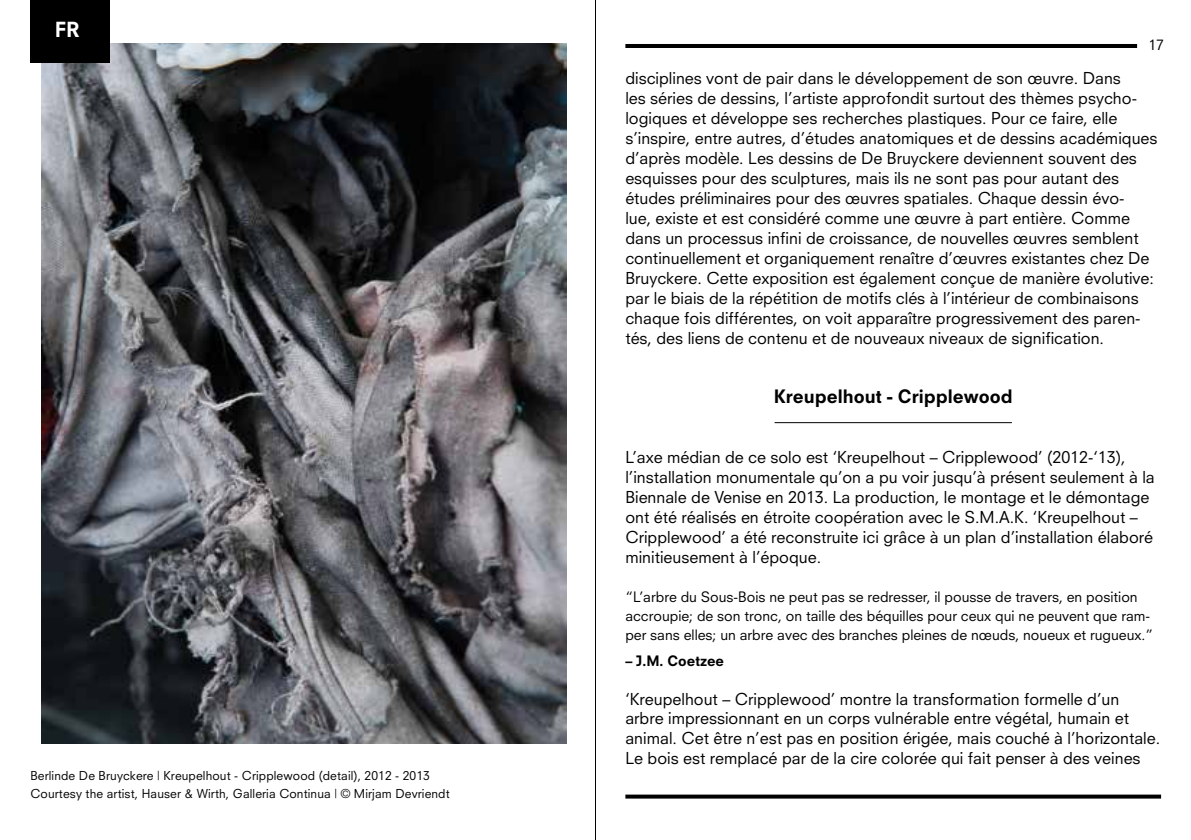
<style>
.page{position:relative;width:1191px;height:840px;background:#fff}
.page>*{position:absolute;margin:0;border:0;box-sizing:border-box;transform-origin:0 0}
.t1{font:800 20.2px "Neuzeit SLT Std";color:#fff}
.t2{font:800 18px "Neuzeit SLT Std";color:#000}
.t3{font:16px/20px "Neuzeit SLT Std";color:#000}
.t4{font:14px/19.2px "Neuzeit SLT Std";color:#000}
.t5{font:800 14px "Neuzeit SLT Std";color:#000}
.t6{font:12px/18px "Neuzeit SLT Std";letter-spacing:.01em;color:#000}
</style>
<div class="page">
<hr style="left:595px;top:0;width:1px;height:839px;background:#000">
<img style="left:42px;top:44px;width:524px;height:699px">
<div style="left:30px;top:0;width:80px;height:62px;background:#000"></div>
<hr style="left:774px;top:422px;width:238px;height:1px;background:#000">
<svg style="left:625px;top:794px;width:536px;height:4px;fill:#000"></svg>
<hr style="left:625px;top:44px;width:512px;height:4px;background:#000">
<p class="t1" style="left:55px;top:17px;width:26px">FR</p>
<p class="t6" style="left:30px;top:766px;width:421px">Berlinde De Bruyckere | Kreupelhout - Cripplewood (detail), 2012 - 2013<br>Courtesy the artist, Hauser &amp; Wirth, Galleria Continua | © Mirjam Devriendt</p>
<p class="t4" style="left:1148px;top:35px;width:17px">17</p>
<p class="t3" style="left:625px;top:68px;width:533px">disciplines vont de pair dans le développement de son œuvre. Dans<br>les séries de dessins, l’artiste approfondit surtout des thèmes psycho&shy;logiques et développe ses recherches plastiques. Pour ce faire, elle s’inspire, entre autres, d’études anatomiques et de dessins académiques d’après modèle. Les dessins de De Bruyckere deviennent souvent des esquisses pour des sculptures, mais ils ne sont pas pour autant des études préliminaires pour des œuvres spatiales. Chaque dessin évo-<br>lue, existe et est considéré comme une œuvre à part entière. Comme dans un processus infini de croissance, de nouvelles œuvres semblent continuellement et organiquement renaître d’œuvres existantes chez De Bruyckere. Cette exposition est également conçue de manière évolutive: par le biais de la répétition de motifs clés à l’intérieur de combinaisons chaque fois différentes, on voit apparaître progressivement des paren&shy;tés, des liens de contenu et de nouveaux niveaux de signification.</p>
<p class="t2" style="left:773px;top:385px;width:240px">Kreupelhout - Cripplewood</p>
<p class="t3" style="left:625px;top:446px;width:531px">L’axe médian de ce solo est ‘Kreupelhout – Cripplewood’ (2012-‘13), l’installation monumentale qu’on a pu voir jusqu’à présent seulement à la Biennale de Venise en 2013. La production, le montage et le démontage ont été réalisés en étroite coopération avec le S.M.A.K. ‘Kreupelhout – Cripplewood’ a été reconstruite ici grâce à un plan d’installation élaboré minitieusement à l’époque.</p>
<p class="t4" style="left:625px;top:586px;width:529px">“L’arbre du Sous-Bois ne peut pas se redresser, il pousse de travers, en position accroupie; de son tronc, on taille des béquilles pour ceux qui ne peuvent que ram&shy;per sans elles; un arbre avec des branches pleines de nœuds, noueux et rugueux.”</p>
<p class="t5" style="left:625px;top:651px;width:100px">– J.M. Coetzee</p>
<p class="t3" style="left:625px;top:688px;width:536px">‘Kreupelhout – Cripplewood’ montre la transformation formelle d’un arbre impressionnant en un corps vulnérable entre végétal, humain et animal. Cet être n’est pas en position érigée, mais couché à l’horizontale.<br>Le bois est remplacé par de la cire colorée qui fait penser à des veines</p>
</div>
